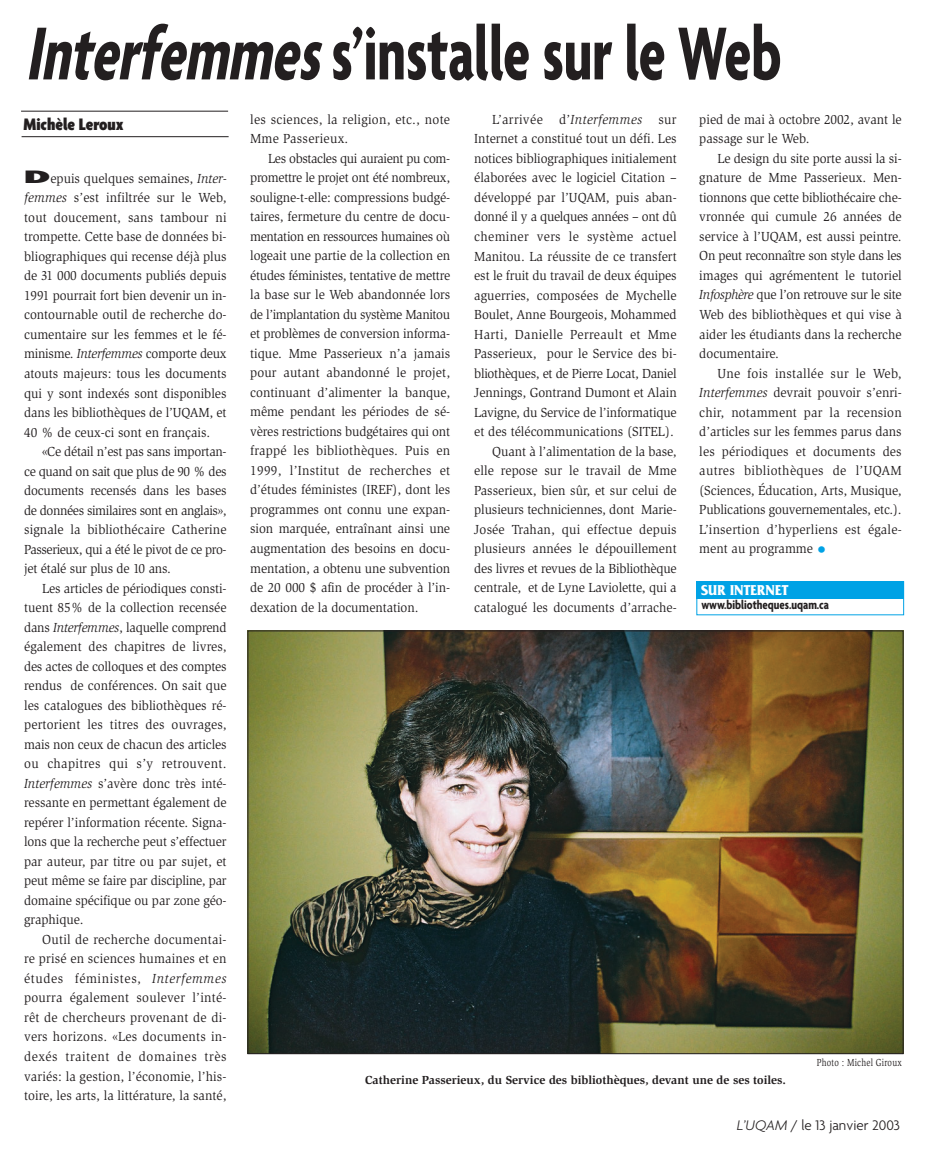
<style>
.page{position:relative;width:939px;height:1149px;background:#fff}
.page>*{position:absolute;margin:0;border:0;box-sizing:border-box;transform-origin:0 0}
.t1{font:700 condensed 81px "Agenda";color:#231f20;scale:.8 1}
.t2{font:900 condensed 18px "Agenda";color:#231f20}
.t3{font:300 15px "Agenda";color:#231f20}
.t4{font:700 15px "Friz Quadrata";color:#fff;scale:.9 1}
.t5{font:13.5px/19.5px "Slimbach";color:#231f20;text-align:justify;scale:.95 1}
.t6{font:13.5px/19.5px "Slimbach";letter-spacing:.02em;color:#231f20;scale:.95 1}
.t7{font:700 condensed 13.5px "Agenda";color:#231f20;scale:.95 1}
.t8{font:700 12px "Slimbach";color:#231f20}
.t9{font:10.5px "Slimbach";letter-spacing:.025em;color:#231f20;scale:.8 1}
.s1{font-style:italic}
.s2{font-family:"Agenda";font-weight:900;font-stretch:condensed;font-size:19.5px}
.s3{font-size:18px;color:#00a2e5}
</style>
<div class="page">
<div style="left:697px;top:581px;width:207px;height:17px;background:#00a2e5"></div>
<img style="left:250px;top:632px;width:651px;height:419px">
<hr style="left:21px;top:111px;width:207px;height:1px;background:#231f20">
<hr style="left:22px;top:136px;width:207px;height:1px;background:#231f20">
<h1 class="t1" style="left:26px;top:23px;width:946px"><span class="s1">Interfemmes</span>s’installe sur le Web</h1>
<h2 class="t2" style="left:24px;top:117px;width:102px">Michèle Leroux</h2>
<p class="t5" style="left:24px;top:169px;width:215px"><span class="s2">D</span>epuis quelques semaines, <span class="s1">Inter&shy;femmes</span> s’est infiltrée sur le Web, tout doucement, sans tambour ni trompette. Cette base de données bi&shy;bliographiques qui recense déjà plus de 31 000 documents publiés depuis 1991 pourrait fort bien devenir un in&shy;contournable outil de recherche do&shy;cumentaire sur les femmes et le fé&shy;minisme. <span class="s1">Interfemmes</span> comporte deux atouts majeurs: tous les documents qui y sont indexés sont disponibles dans les bibliothèques de l’UQAM, et 40 % de ceux-ci sont en français.</p>
<p class="t5" style="left:24px;top:442px;width:215px;text-indent:18px">«Ce détail n’est pas sans importan&shy;ce quand on sait que plus de 90 % des documents recensés dans les bases de données similaires sont en anglais», signale la bibliothécaire Catherine Passerieux, qui a été le pivot de ce pro&shy;jet étalé sur plus de 10 ans.</p>
<p class="t5" style="left:24px;top:579px;width:215px;text-indent:18px">Les articles de périodiques consti&shy;tuent 85% de la collection recensée dans <span class="s1">Interfemmes</span>, laquelle comprend également des chapitres de livres, des actes de colloques et des comptes rendus de conférences. On sait que les catalogues des bibliothèques ré&shy;pertorient les titres des ouvrages, mais non ceux de chacun des articles ou chapitres qui s’y retrouvent.<br><span class="s1">Interfemmes</span> s’avère donc très inté&shy;ressante en permettant également de repérer l’information récente. Signa&shy;lons que la recherche peut s’effectuer par auteur, par titre ou par sujet, et peut même se faire par discipline, par domaine spécifique ou par zone géo&shy;graphique.</p>
<p class="t5" style="left:24px;top:930px;width:215px;text-indent:18px">Outil de recherche documentai&shy;re prisé en sciences humaines et en études féministes, <span class="s1">Interfemmes </span>pourra également soulever l’inté&shy;rêt de chercheurs provenant de di&shy;vers horizons. «Les documents in&shy;dexés traitent de domaines très variés: la gestion, l’économie, l’his&shy;toire, les arts, la littérature, la santé,</p>
<p class="t6" style="left:250px;top:110px;width:212px">les sciences, la religion, etc., note<br>Mme Passerieux.</p>
<p class="t5" style="left:250px;top:149px;width:212px;text-indent:18px">Les obstacles qui auraient pu com&shy;promettre le projet ont été nombreux, souligne-t-elle: compressions budgé&shy;taires, fermeture du centre de docu&shy;mentation en ressources humaines où logeait une partie de la collection en études féministes, tentative de mettre la base sur le Web abandonnée lors de l’implantation du système Manitou et problèmes de conversion informa&shy;tique. Mme Passerieux n’a jamais pour autant abandonné le projet, continuant d’alimenter la banque, même pendant les périodes de sé&shy;vères restrictions budgétaires qui ont frappé les bibliothèques. Puis en 1999, l’Institut de recherches et d’études féministes (IREF), dont les programmes ont connu une expan&shy;sion marquée, entraînant ainsi une augmentation des besoins en docu&shy;mentation, a obtenu une subvention de 20 000 $ afin de procéder à l’in&shy;dexation de la documentation.</p>
<p class="t5" style="left:474px;top:111px;width:215px;text-align:right">L’arrivée d’<span class="s1">Interfemmes</span> sur Internet a constitué tout un défi. Les notices bibliographiques initialement élaborées avec le logiciel Citation – développé par l’UQAM, puis aban&shy;donné il y a quelques années – ont dû cheminer vers le système actuel Manitou. La réussite de ce transfert est le fruit du travail de deux équipes aguerries, composées de Mychelle Boulet, Anne Bourgeois, Mohammed Harti, Danielle Perreault et Mme Passerieux, pour le Service des bi&shy;bliothèques, et de Pierre Locat, Daniel Jennings, Gontrand Dumont et Alain Lavigne, du Service de l’informatique et des télécommunications (SITEL).<br>Quant à l’alimentation de la base, elle repose sur le travail de Mme Passerieux, bien sûr, et sur celui de plusieurs techniciennes, dont Marie-Josée Trahan, qui effectue depuis plusieurs années le dépouillement des livres et revues de la Bibliothèque centrale, et de Lyne Laviolette, qui a catalogué les documents d’arrache-</p>
<p class="t5" style="left:699px;top:110px;width:215px">pied de mai à octobre 2002, avant le passage sur le Web.</p>
<p class="t5" style="left:699px;top:149px;width:215px;text-indent:18px">Le design du site porte aussi la si&shy;gnature de Mme Passerieux. Men&shy;tionnons que cette bibliothécaire che&shy;vronnée qui cumule 26 années de service à l’UQAM, est aussi peintre.<br>On peut reconnaître son style dans les images qui agrémentent le tutoriel <span class="s1">Infosphère</span> que l’on retrouve sur le site Web des bibliothèques et qui vise à aider les étudiants dans la recherche documentaire.</p>
<p class="t5" style="left:699px;top:364px;width:215px;text-indent:18px">Une fois installée sur le Web, <span class="s1">Interfemmes</span> devrait pouvoir s’enri&shy;chir, notamment par la recension d’articles sur les femmes parus dans les périodiques et documents des autres bibliothèques de l’UQAM (Sciences, Éducation, Arts, Musique, Publications gouvernementales, etc.).<br>L’insertion d’hyperliens est égale&shy;ment au programme <span class="s3">•</span></p>
<p class="t4" style="left:701px;top:584px;width:99px">SUR INTERNET</p>
<p class="t7" style="left:701px;top:600px;width:136px">www.bibliotheques.uqam.ca</p>
<p class="t9" style="left:817px;top:1057px;width:108px">Photo : Michel Giroux</p>
<p class="t8" style="left:365px;top:1075px;width:422px">Catherine Passerieux, du Service des bibliothèques, devant une de ses toiles.</p>
<p class="t3" style="left:737px;top:1118px;width:165px"><span class="s1">L’UQAM</span> / le 13 janvier 2003</p>
</div>
